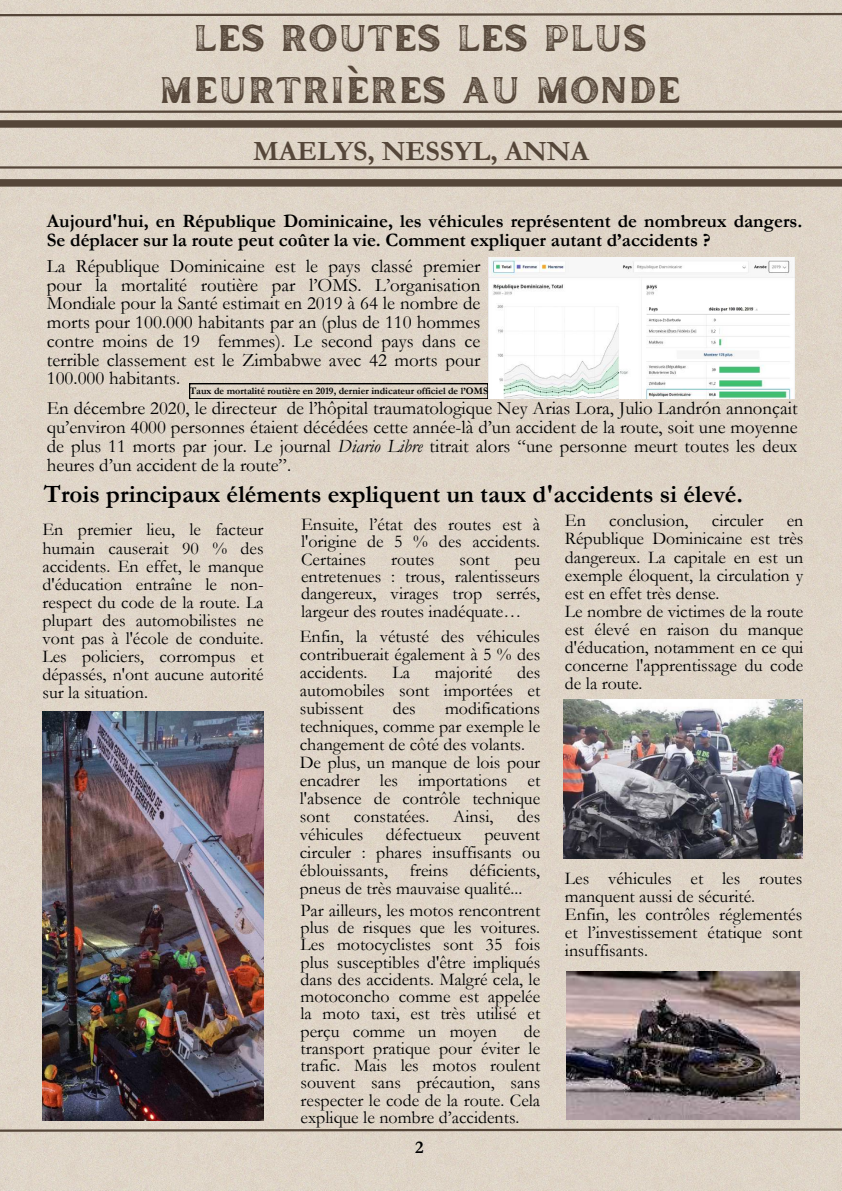
<style>
.page{position:relative;width:842px;height:1191px;background:#fff}
.page>*{position:absolute;margin:0;border:0;box-sizing:border-box;transform-origin:0 0}
.t1{font:37.1px/51.8px "Inlander Texture";color:#554639;text-align:center}
.t2{font:700 28.1px "Garamond";color:#554639}
.t3{font:700 25px "Garamond";color:#000}
.t4{font:19px/18.8px "Garamond";color:#000;text-align:justify}
.t5{font:700 19px/18.8px "Garamond";color:#000}
.t6{font:18.9px/18.8px "Garamond";color:#000;text-align:justify}
.t7{font:18px/18px "Garamond";color:#000;text-align:justify}
.t8{font:700 18px "Garamond";color:#000}
.t9{font:700 10px "Garamond";color:#000}
.s1{font-style:italic}
</style>
<div class="page">
<div style="left:0;top:0;width:842px;height:1190px;background:#dfd5c8"></div>
<svg style="left:0;top:12px;width:842px;height:5px;background:#a09487"></svg>
<div style="left:0;top:120px;width:842px;height:8px;background:#554639"></div>
<hr style="left:0;top:110px;width:842px;height:3px;background:#554639">
<div style="left:0;top:179px;width:842px;height:8px;background:#554639"></div>
<hr style="left:0;top:166px;width:842px;height:3px;background:#554639">
<svg style="left:0;top:1127px;width:842px;height:5px;background:#a09486"></svg>
<img style="left:564px;top:699px;width:238px;height:159px">
<img style="left:42px;top:711px;width:222px;height:409px">
<img style="left:566px;top:971px;width:234px;height:148px">
<img style="left:488px;top:257px;width:306px;height:142px">
<svg style="left:190px;top:383px;width:298px;height:15px;background:#c9c0b3"></svg>
<h1 class="t1" style="left:159px;top:10px;width:523px">LES ROUTES LES PLUS<br>MEURTRIÈRES AU MONDE</h1>
<h2 class="t2" style="left:253px;top:136px;width:337px">MAELYS, NESSYL, ANNA</h2>
<p class="t5" style="left:47px;top:212px;width:757px">Aujourd'hui, en République Dominicaine, les véhicules représentent de nombreux dangers.<br>Se déplacer sur la route peut coûter la vie. Comment expliquer autant d’accidents ?</p>
<p class="t4" style="left:47px;top:257px;width:435px">La République Dominicaine est le pays classé premier pour la mortalité routière par l’OMS. L’organisation Mondiale pour la Santé estimait en 2019 à 64 le nombre de morts pour 100.000 habitants par an (plus de 110 hommes contre moins de 19 femmes). Le second pays dans ce terrible classement est le Zimbabwe avec 42 morts pour 100.000 habitants.</p>
<p class="t9" style="left:189px;top:385px;width:300px">Taux de mortalité routière en 2019, dernier indicateur officiel de l’OMS</p>
<p class="t6" style="left:47px;top:399px;width:752px">En décembre 2020, le directeur de l’hôpital traumatologique Ney Arias Lora, Julio Landrón annonçait qu’environ 4000 personnes étaient décédées cette année-là d’un accident de la route, soit une moyenne de plus 11 morts par jour. Le journal <span class="s1">Diario Libre</span> titrait alors “une personne meurt toutes les deux heures d’un accident de la route”.</p>
<h3 class="t3" style="left:44px;top:480px;width:701px">Trois principaux éléments expliquent un taux d'accidents si élevé.</h3>
<p class="t7" style="left:42px;top:521px;width:223px">En premier lieu, le facteur humain causerait 90 % des accidents. En effet, le manque d'éducation entraîne le non&shy;respect du code de la route. La plupart des automobilistes ne vont pas à l'école de conduite.<br>Les policiers, corrompus et dépassés, n'ont aucune autorité sur la situation.</p>
<p class="t7" style="left:301px;top:516px;width:241px;line-height:17.2px">Ensuite, l’état des routes est à l'origine de 5 % des accidents.<br>Certaines</p>
<p class="t7" style="left:391px;top:550px;width:45px">routes</p>
<p class="t7" style="left:459px;top:550px;width:32px">sont</p>
<p class="t7" style="left:301px;top:550px;width:241px;line-height:17.2px;text-indent:214px">peu entretenues : trous, ralentisseurs dangereux, virages trop serrés, largeur des routes inadéquate…</p>
<p class="t7" style="left:300px;top:627px;width:242px">Enfin, la vétusté des véhicules contribuerait également à 5 % des accidents.</p>
<p class="t7" style="left:300px;top:663px;width:242px;text-indent:217px">des automobiles sont importées et subissent</p>
<p class="t7" style="left:392px;top:663px;width:19px">La</p>
<p class="t7" style="left:435px;top:663px;width:59px">majorité</p>
<p class="t7" style="left:300px;top:699px;width:242px;text-align:left;text-indent:145px">modifications techniques, comme par exemple le changement de côté des volants.<br>De plus, un manque de lois pour encadrer les importations et l'absence de contrôle technique sont</p>
<p class="t7" style="left:393px;top:699px;width:25px">des</p>
<p class="t7" style="left:354px;top:807px;width:77px">constatées.</p>
<p class="t7" style="left:453px;top:807px;width:42px">Ainsi,</p>
<p class="t7" style="left:517px;top:807px;width:25px">des</p>
<p class="t7" style="left:300px;top:825px;width:65px">véhicules</p>
<p class="t7" style="left:386px;top:825px;width:77px">défectueux</p>
<p class="t7" style="left:300px;top:825px;width:242px;text-indent:185px">peuvent circuler : phares insuffisants ou éblouissants, freins déficients, pneus de très mauvaise qualité...</p>
<p class="t7" style="left:300px;top:901px;width:241px;line-height:17.2px">Par ailleurs, les motos rencontrent plus de risques que les voitures.<br>Les motocyclistes sont 35 fois plus susceptibles d'être impliqués dans des accidents. Malgré cela, le motoconcho comme est appelée la moto taxi, est très utilisé et perçu comme un moyen</p>
<p class="t7" style="left:300px;top:1022px;width:241px;line-height:17.2px;text-indent:223px">de transport pratique pour éviter le trafic. Mais les motos roulent souvent sans précaution, sans respecter le code de la route. Cela explique le nombre d’accidents.</p>
<p class="t8" style="left:415px;top:1136px;width:10px">2</p>
<p class="t7" style="left:565px;top:512px;width:22px">En</p>
<p class="t7" style="left:609px;top:512px;width:81px">conclusion,</p>
<p class="t7" style="left:712px;top:512px;width:53px">circuler</p>
<p class="t7" style="left:565px;top:512px;width:240px;text-align:left;text-indent:222px">en<br>République Dominicaine est très dangereux. La capitale en est un exemple éloquent, la circulation y est en effet très dense.<br>Le nombre de victimes de la route est élevé en raison du manque d'éducation, notamment en ce qui concerne l'apprentissage du code de la route.</p>
<p class="t7" style="left:565px;top:869px;width:239px;text-align:left">Les véhicules et les routes manquent aussi de sécurité.<br>Enfin, les contrôles réglementés et l’investissement étatique sont insuffisants.</p>
</div>
